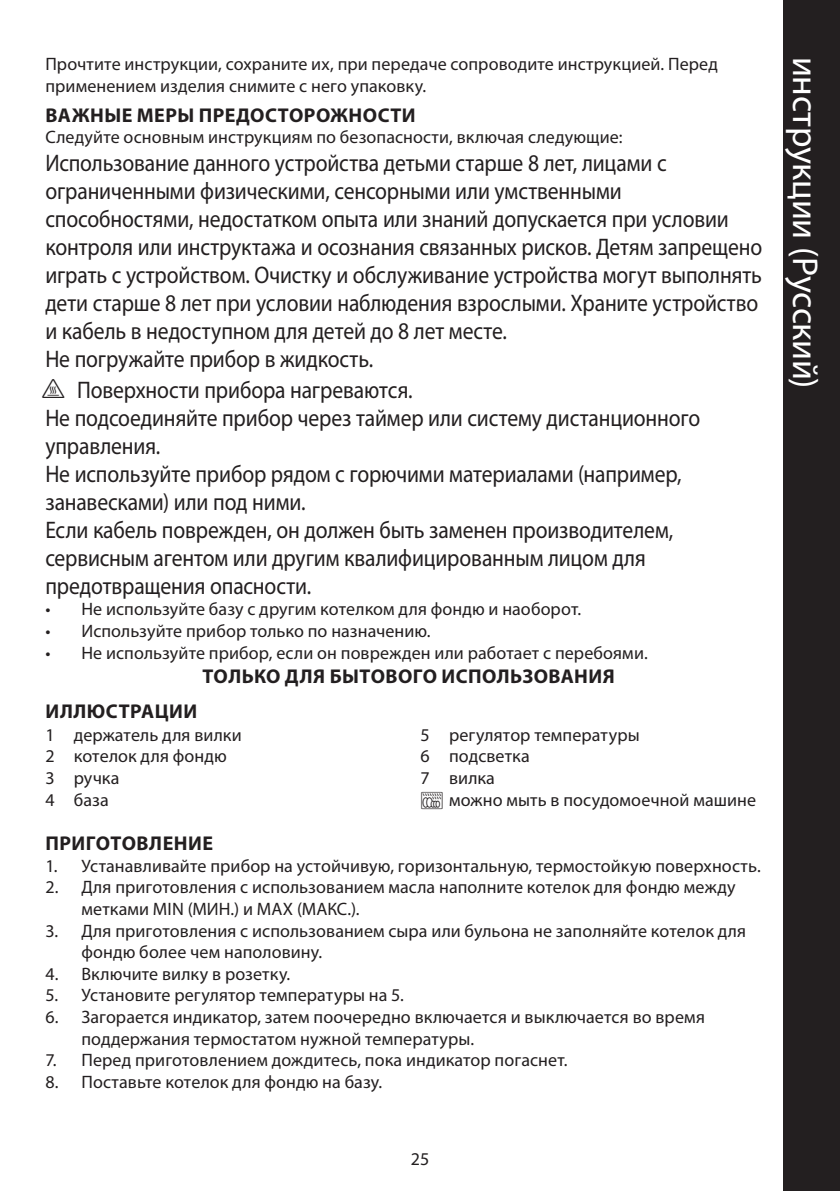
<style>
.page{position:relative;width:840px;height:1191px;background:#fff}
.page>*{position:absolute;margin:0;border:0;box-sizing:border-box;transform-origin:0 0}
.side_head{font:36px "Myriad Pro";letter-spacing:-.01em;color:#fff}
.EN60335_single{font:24px/28px "Myriad Pro";letter-spacing:-.005em;color:#231f20;scale:.9 1}
.heading{font:700 20px "Myriad Pro";letter-spacing:.02em;color:#231f20}
.sub_heading_centred{font:700 20px "Myriad Pro";letter-spacing:.02em;color:#231f20}
.default{font:18px/21.6px "Myriad Pro";letter-spacing:.005em;color:#231f20}
.default_numbers{font:18px "Myriad Pro";letter-spacing:.005em;color:#231f20}
.s1{font-family:"Myriad Bitsn Bobs"}
</style>
<div class="page">
<div style="left:782px;top:0;width:57px;height:1191px;background:#231f20"></div>
<p class="default" style="left:45px;top:54px;width:673px">Прочтите инструкции, сохраните их, при передаче сопроводите инструкцией. Перед применением изделия снимите с него упаковку.</p>
<p class="heading" style="left:46px;top:104px;width:371px">ВАЖНЫЕ МЕРЫ ПРЕДОСТОРОЖНОСТИ</p>
<p class="default" style="left:45px;top:127px;width:578px">Следуйте основным инструкциям по безопасности, включая следующие:</p>
<p class="EN60335_single" style="left:45px;top:149px;width:797px">Использование данного устройства детьми старше 8 лет, лицами с ограниченными физическими, сенсорными или умственными способностями, недостатком опыта или знаний допускается при условии контроля или инструктажа и осознания связанных рисков. Детям запрещено играть с устройством. Очистку и обслуживание устройства могут выполнять дети старше 8 лет при условии наблюдения взрослыми. Храните устройство и кабель в недоступном для детей до 8 лет месте.</p>
<p class="EN60335_single" style="left:45px;top:345px;width:365px">Не погружайте прибор в жидкость.</p>
<p class="EN60335_single" style="left:77px;top:376px;width:374px">Поверхности прибора нагреваются.</p>
<p class="EN60335_single" style="left:45px;top:404px;width:729px">Не подсоединяйте прибор через таймер или систему дистанционного управления.</p>
<p class="EN60335_single" style="left:45px;top:460px;width:707px">Не используйте прибор рядом с горючими материалами (например, занавесками) или под ними.</p>
<p class="EN60335_single" style="left:45px;top:516px;width:699px">Если кабель поврежден, он должен быть заменен производителем, сервисным агентом или другим квалифицированным лицом для предотвращения опасности.</p>
<p class="default" style="left:45px;top:599px;width:537px">• Не используйте базу с другим котелком для фондю и наоборот.</p>
<p class="default" style="left:45px;top:620px;width:386px">• Используйте прибор только по назначению.</p>
<p class="default" style="left:45px;top:642px;width:603px">• Не используйте прибор, если он поврежден или работает с перебоями.</p>
<p class="sub_heading_centred" style="left:202px;top:664px;width:414px">ТОЛЬКО ДЛЯ БЫТОВОГО ИСПОЛЬЗОВАНИЯ</p>
<p class="heading" style="left:46px;top:700px;width:153px">ИЛЛЮСТРАЦИИ</p>
<p class="default_numbers" style="left:45px;top:725px;width:198px">1 держатель для вилки</p>
<p class="default_numbers" style="left:45px;top:746px;width:183px">2 котелок для фондю</p>
<p class="default_numbers" style="left:45px;top:768px;width:75px">3 ручка</p>
<p class="default_numbers" style="left:45px;top:790px;width:65px">4 база</p>
<p class="default_numbers" style="left:420px;top:725px;width:220px">5 регулятор температуры</p>
<p class="default_numbers" style="left:420px;top:746px;width:110px">6 подсветка</p>
<p class="default_numbers" style="left:420px;top:768px;width:76px">7 вилка</p>
<p class="default_numbers" style="left:420px;top:790px;width:337px"><span class="s1">`</span> можно мыть в посудомоечной машине</p>
<p class="heading" style="left:46px;top:832px;width:169px">ПРИГОТОВЛЕНИЕ</p>
<p class="default" style="left:45px;top:855px;width:716px">1. Устанавливайте прибор на устойчивую, горизонтальную, термостойкую поверхность.</p>
<p class="default" style="left:81px;top:877px;width:655px;text-indent:-36px">2. Для приготовления с использованием масла наполните котелок для фондю между метками MIN (МИН.) и MAX (МАКС.).</p>
<p class="default" style="left:81px;top:920px;width:665px;text-indent:-36px">3. Для приготовления с использованием сыра или бульона не заполняйте котелок для фондю более чем наполовину.</p>
<p class="default" style="left:45px;top:963px;width:246px">4. Включите вилку в розетку.</p>
<p class="default" style="left:45px;top:985px;width:360px">5. Установите регулятор температуры на 5.</p>
<p class="default" style="left:81px;top:1006px;width:624px;text-indent:-36px">6. Загорается индикатор, затем поочередно включается и выключается во время поддержания термостатом нужной температуры.</p>
<p class="default" style="left:45px;top:1049px;width:523px">7. Перед приготовлением дождитесь, пока индикатор погаснет.</p>
<p class="default" style="left:45px;top:1071px;width:338px">8. Поставьте котелок для фондю на базу.</p>
<p class="side_head" style="left:824px;top:57px;width:333px;rotate:90deg">инструкции (Русский)</p>
<p class="default" style="left:410px;top:1148px;width:20px">25</p>
</div>
